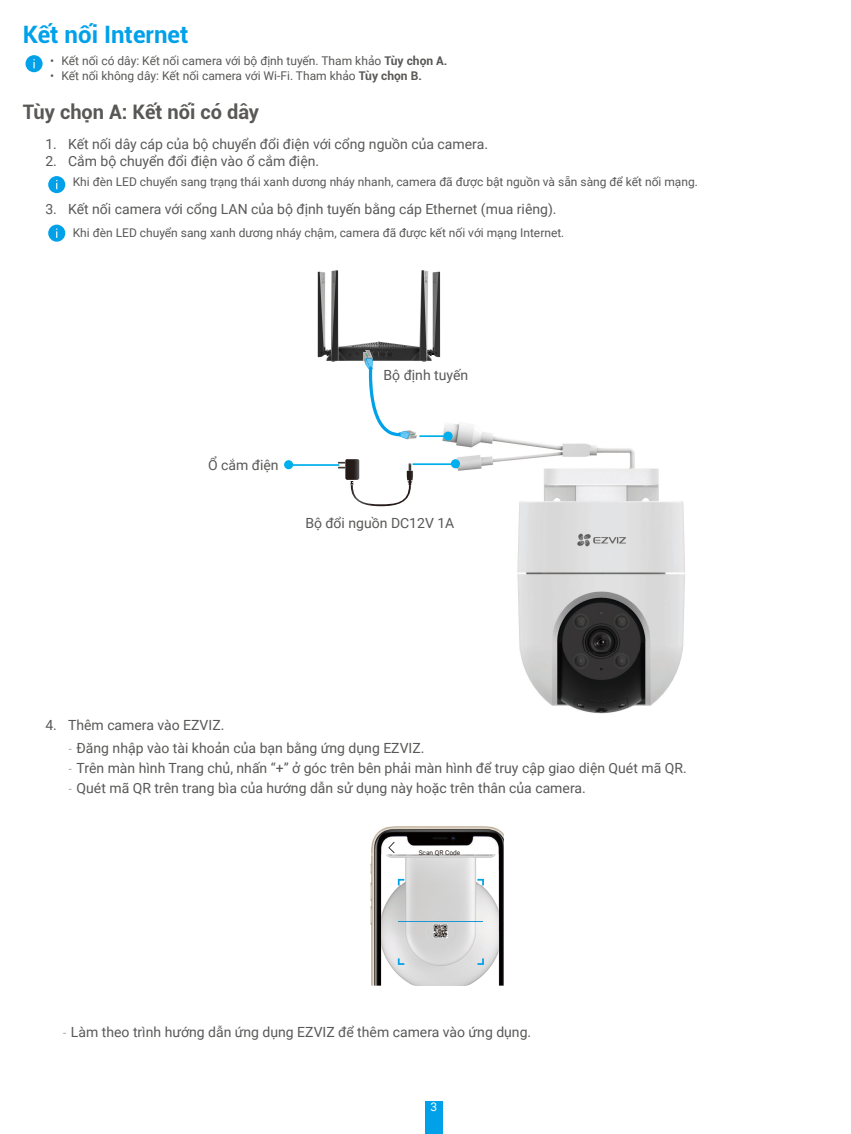
<style>
.page{position:relative;width:851px;height:1134px;background:#fff}
.page>*{position:absolute;margin:0;border:0;box-sizing:border-box;transform-origin:0 0}
.t1{font:700 24px "Roboto";color:#00a1e9}
.t2{font:700 20px "Roboto";color:#595857}
.t3{font:14px "Roboto";color:#595857}
.t4{font:12px "Roboto";color:#595857}
.t5{font:12px "Roboto";color:#fff}
.t6{font:6.6px "Roboto";color:#231916}
.s1{font-weight:700}
.s2{font-family:"DIN Cond";font-weight:300}
</style>
<div class="page">
<div style="left:425px;top:1101px;width:17px;height:33px;background:#00a1e9"></div>
<div style="left:26px;top:55px;width:17px;height:17px;background:#00a1e9;border-radius:50%"></div>
<svg style="left:33px;top:59px;width:2px;height:9px"></svg>
<svg style="left:48px;top:176px;width:17px;height:17px"></svg>
<div style="left:48px;top:225px;width:17px;height:17px;background:#00a1e9;border-radius:50%"></div>
<img style="left:442px;top:423px;width:193px;height:48px">
<img style="left:515px;top:468px;width:170px;height:246px">
<svg style="left:628px;top:468px;width:7px;height:13px"></svg>
<img style="left:317px;top:270px;width:124px;height:92px">
<svg style="left:363px;top:350px;width:54px;height:89px"></svg>
<hr style="left:289px;top:464px;width:50px;height:2px;background:#00afec">
<div style="left:284px;top:460px;width:9px;height:9px;background:#00afec;border-radius:50%"></div>
<div style="left:451px;top:459px;width:9px;height:9px;background:#00afec;border-radius:50%"></div>
<div style="left:443px;top:432px;width:9px;height:9px;background:#00afec;border-radius:50%"></div>
<hr style="left:419px;top:435px;width:25px;height:2px;background:#00afec">
<hr style="left:412px;top:463px;width:41px;height:2px;background:#00afec">
<svg style="left:338px;top:459px;width:75px;height:47px"></svg>
<img style="left:370px;top:826px;width:134px;height:160px">
<svg style="left:388px;top:842px;width:6px;height:11px"></svg>
<svg style="left:398px;top:879px;width:6px;height:6px"></svg>
<svg style="left:477px;top:879px;width:7px;height:6px"></svg>
<svg style="left:398px;top:958px;width:6px;height:7px"></svg>
<svg style="left:477px;top:958px;width:7px;height:7px"></svg>
<hr style="left:398px;top:922px;width:84px;height:1px;background:#1f95d4">
<h1 class="t1" style="left:23px;top:18px;width:167px">Kết nối Internet</h1>
<p class="t4" style="left:50px;top:53px;width:399px">• Kết nối có dây: Kết nối camera với bộ định tuyến. Tham khảo <span class="s1">Tùy chọn A.</span></p>
<p class="t4" style="left:50px;top:67px;width:373px">• Kết nối không dây: Kết nối camera với Wi-Fi. Tham khảo <span class="s1">Tùy chọn B.</span></p>
<h2 class="t2" style="left:23px;top:97px;width:238px">Tùy chọn A: Kết nối có dây</h2>
<p class="t3" style="left:45px;top:134px;width:444px">1. Kết nối dây cáp của bộ chuyển đổi điện với cổng nguồn của camera.</p>
<p class="t3" style="left:45px;top:151px;width:275px">2. Cắm bộ chuyển đổi điện vào ổ cắm điện.</p>
<p class="t4" style="left:73px;top:174px;width:626px">Khi đèn LED chuyển sang trạng thái xanh dương nháy nhanh, camera đã được bật nguồn và sẵn sàng để kết nối mạng.</p>
<p class="t3" style="left:45px;top:199px;width:512px">3. Kết nối camera với cổng LAN của bộ định tuyến bằng cáp Ethernet (mua riêng).</p>
<p class="t4" style="left:73px;top:225px;width:493px">Khi đèn LED chuyển sang xanh dương nháy chậm, camera đã được kết nối với mạng Internet.</p>
<p class="t3" style="left:383px;top:365px;width:86px">Bộ định tuyến</p>
<p class="t3" style="left:208px;top:455px;width:72px">Ổ cắm điện</p>
<p class="t3" style="left:305px;top:513px;width:151px">Bộ đổi nguồn DC12V 1A</p>
<p class="t3" style="left:45px;top:715px;width:180px">4. Thêm camera vào EZVIZ.</p>
<p class="t3" style="left:68px;top:739px;width:358px"><span class="s2">-</span> Đăng nhập vào tài khoản của bạn bằng ứng dụng EZVIZ.</p>
<p class="t3" style="left:68px;top:758px;width:620px"><span class="s2">-</span> Trên màn hình Trang chủ, nhấn “+” ở góc trên bên phải màn hình để truy cập giao diện Quét mã QR.</p>
<p class="t3" style="left:68px;top:778px;width:519px"><span class="s2">-</span> Quét mã QR trên trang bìa của hướng dẫn sử dụng này hoặc trên thân của camera.</p>
<p class="t6" style="left:418px;top:848px;width:43px">Scan QR Code</p>
<p class="t3" style="left:62px;top:1022px;width:470px"><span class="s2">-</span> Làm theo trình hướng dẫn ứng dụng EZVIZ để thêm camera vào ứng dụng.</p>
<p class="t5" style="left:430px;top:1099px;width:8px">3</p>
</div>
